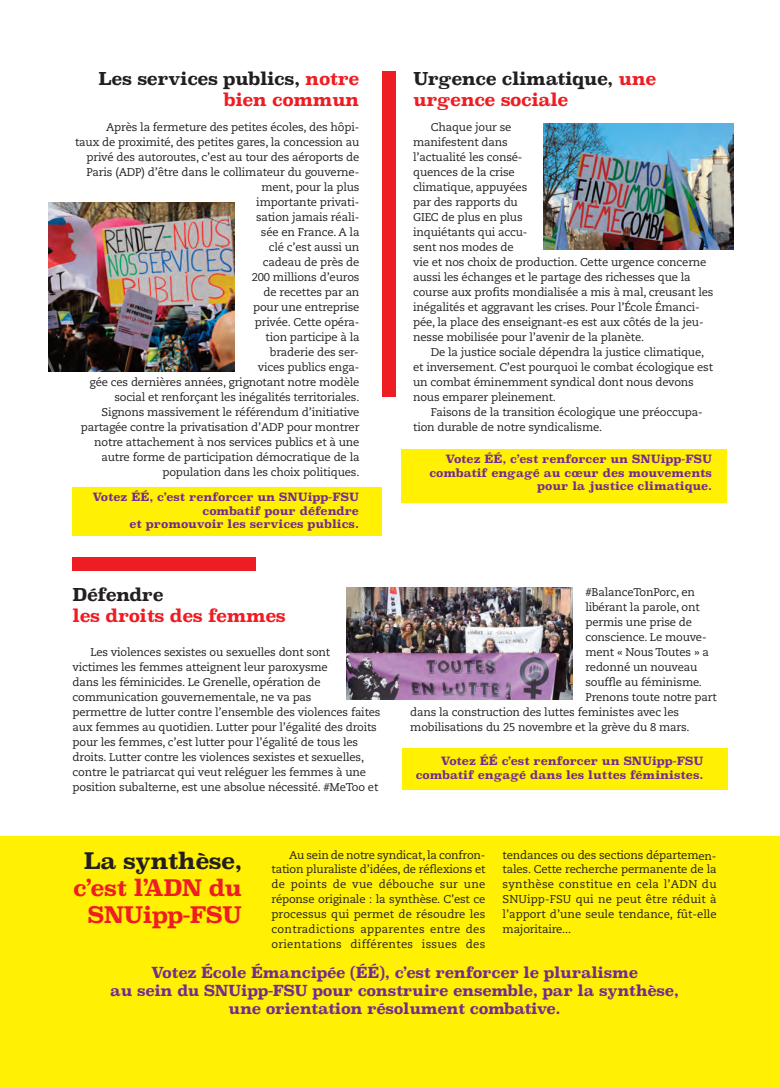
<style>
.page{position:relative;width:780px;height:1088px;background:#fff}
.page>*{position:absolute;margin:0;border:0;box-sizing:border-box;transform-origin:0 0}
.t1{font:700 22.5px/27px "Superclarendon";letter-spacing:-.03em;color:#ee1d23;text-align:right}
.t2{font:700 22.5px "Superclarendon";letter-spacing:-.03em;color:#231f20}
.t3{font:700 17.5px/21px "Superclarendon";letter-spacing:-.025em;color:#231f20;text-align:right}
.t4{font:700 17.5px "Superclarendon";letter-spacing:-.025em;color:#ee1d23}
.t5{font:700 15px/18px "Superclarendon";letter-spacing:-.02em;color:#722b91;text-align:center}
.t6{font:11.25px/15px "Caecilia";letter-spacing:-.015em;color:#231f20}
.t7{font:700 11.25px/13.5px "Superclarendon";color:#722b91;text-align:right}
.s1{color:#ee1d23}
</style>
<div class="page">
<div style="left:73px;top:487px;width:309px;height:49px;background:#fff101"></div>
<div style="left:0;top:836px;width:780px;height:252px;background:#fff101"></div>
<div style="left:49px;top:202px;width:189px;height:169px;background:linear-gradient(to bottom,#fff,#fff)"></div>
<img style="left:49px;top:202px;width:185px;height:169px">
<div style="left:401px;top:449px;width:325px;height:54px;background:#fff101"></div>
<svg style="left:543px;top:123px;width:190px;height:1px"></svg>
<img style="left:543px;top:124px;width:190px;height:126px">
<div style="left:382px;top:71px;width:14px;height:326px;background:#ee1d23"></div>
<div style="left:402px;top:749px;width:325px;height:41px;background:#fff101"></div>
<img style="left:346px;top:587px;width:227px;height:113px">
<div style="left:73px;top:557px;width:183px;height:14px;background:#ee1d23"></div>
<h2 class="t3" style="left:98px;top:69px;width:262px">Les services publics, <span class="s1">notre bien commun</span></h2>
<p class="t6" style="left:75px;top:121px;width:286px;text-align:right">Après la fermeture des petites écoles, des hôpi-<br>taux de proximité, des petites gares, la concession au privé des autoroutes, c’est au tour des aéroports de Paris (ADP) d’être dans le collimateur du gouverne&shy;ment, pour la plus<br>importante privati-<br>sation jamais réali-<br>sée en France. A la<br>clé c’est aussi un<br>cadeau de près de<br>200 millions d’euros<br>de recettes par an<br>pour une entreprise<br>privée. Cette opéra-<br>tion participe à la<br>braderie des ser-<br>vices publics enga-<br>gée ces dernières années, grignotant notre modèle social et renforçant les inégalités territoriales.<br>Signons massivement le référendum d’initiative partagée contre la privatisation d’ADP pour montrer notre attachement à nos services publics et à une autre forme de participation démocratique de la population dans les choix politiques.</p>
<p class="t7" style="left:92px;top:491px;width:268px">Votez ÉÉ, c’est renforcer un SNUipp-FSU combatif pour défendre<br>et promouvoir les services publics.</p>
<h2 class="t3" style="left:73px;top:585px;width:92px">Défendre</h2>
<h2 class="t4" style="left:73px;top:603px;width:215px">les droits des femmes</h2>
<p class="t6" style="left:73px;top:646px;width:309px;text-indent:18px">Les violences sexistes ou sexuelles dont sont<br>victimes les femmes atteignent leur paroxysme<br>dans les féminicides. Le Grenelle, opération de communication gouvernementale, ne va pas<br>permettre de lutter contre l’ensemble des violences faites aux femmes au quotidien. Lutter pour l’égalité des droits pour les femmes, c’est lutter pour l’égalité de tous les droits. Lutter contre les violences sexistes et sexuelles, contre le patriarcat qui veut reléguer les femmes à une position subalterne, est une absolue nécessité. #MeToo et</p>
<h2 class="t3" style="left:413px;top:69px;width:245px;text-align:left">Urgence climatique, <span class="s1">une urgence sociale</span></h2>
<p class="t6" style="left:413px;top:121px;width:302px;text-indent:18px">Chaque jour se<br>manifestent dans<br>l’actualité les consé-<br>quences de la crise<br>climatique, appuyées<br>par des rapports du<br>GIEC de plus en plus<br>inquiétants qui accu-<br>sent nos modes de<br>vie et nos choix de production. Cette urgence concerne aussi les échanges et le partage des richesses que la course aux profits mondialisée a mis à mal, creusant les inégalités et aggravant les crises. Pour l’École Émanci&shy;pée, la place des enseignant-es est aux côtés de la jeu&shy;nesse mobilisée pour l’avenir de la planète.</p>
<p class="t6" style="left:413px;top:346px;width:301px;text-indent:18px">De la justice sociale dépendra la justice climatique, et inversement. C’est pourquoi le combat écologique est un combat éminemment syndical dont nous devons nous emparer pleinement.</p>
<p class="t6" style="left:413px;top:406px;width:291px;text-indent:18px">Faisons de la transition écologique une préoccupa&shy;tion durable de notre syndicalisme.</p>
<p class="t7" style="left:429px;top:453px;width:284px">Votez ÉÉ, c’est renforcer un SNUipp-FSU combatif engagé au cœur des mouvements pour la justice climatique.</p>
<p class="t6" style="left:585px;top:586px;width:111px">#BalanceTonPorc, en</p>
<p class="t6" style="left:585px;top:601px;width:116px">libérant la parole, ont</p>
<p class="t6" style="left:585px;top:616px;width:108px">permis une prise de</p>
<p class="t6" style="left:585px;top:631px;width:123px">conscience. Le mouve-</p>
<p class="t6" style="left:585px;top:646px;width:125px">ment « Nous Toutes » a</p>
<p class="t6" style="left:585px;top:661px;width:113px">redonné un nouveau</p>
<p class="t6" style="left:585px;top:676px;width:118px">souffle au féminisme.</p>
<p class="t6" style="left:585px;top:691px;width:133px">Prenons toute notre part</p>
<p class="t6" style="left:410px;top:706px;width:270px">dans la construction des luttes feministes avec les</p>
<p class="t6" style="left:410px;top:721px;width:281px">mobilisations du 25 novembre et la grève du 8 mars.</p>
<p class="t7" style="left:416px;top:755px;width:289px">Votez ÉÉ c’est renforcer un SNUipp-FSU combatif engagé dans les luttes féministes.</p>
<p class="t6" style="left:502px;top:850px;width:215px;line-height:13.5px">tendances ou des sections départemen&shy;tales. Cette recherche permanente de la</p>
<p class="t6" style="left:502px;top:877px;width:215px;text-align:justify">synthèse constitue en cela l’ADN du SNUipp-FSU qui ne peut être réduit à l’apport d’une seule tendance, fût-elle majoritaire...</p>
<h3 class="t5" style="left:110px;top:964px;width:570px">Votez École Émancipée (ÉÉ), c’est renforcer le pluralisme<br>au sein du SNUipp-FSU pour construire ensemble, par la synthèse, une orientation résolument combative.</h3>
<p class="t6" style="left:271px;top:849px;width:215px;line-height:13.5px;text-align:right">Au sein de notre syndicat, la confron&shy;tation pluraliste d’idées, de réflexions et</p>
<p class="t6" style="left:271px;top:877px;width:215px;text-align:justify">de points de vue débouche sur une réponse originale : la synthèse. C’est ce processus qui permet de résoudre les contradictions apparentes entre des orientations différentes issues des</p>
<h1 class="t2" style="left:84px;top:844px;width:160px">La synthèse,</h1>
<h1 class="t1" style="left:73px;top:875px;width:170px">c’est l’ADN du<br>SNUipp-FSU</h1>
</div>
